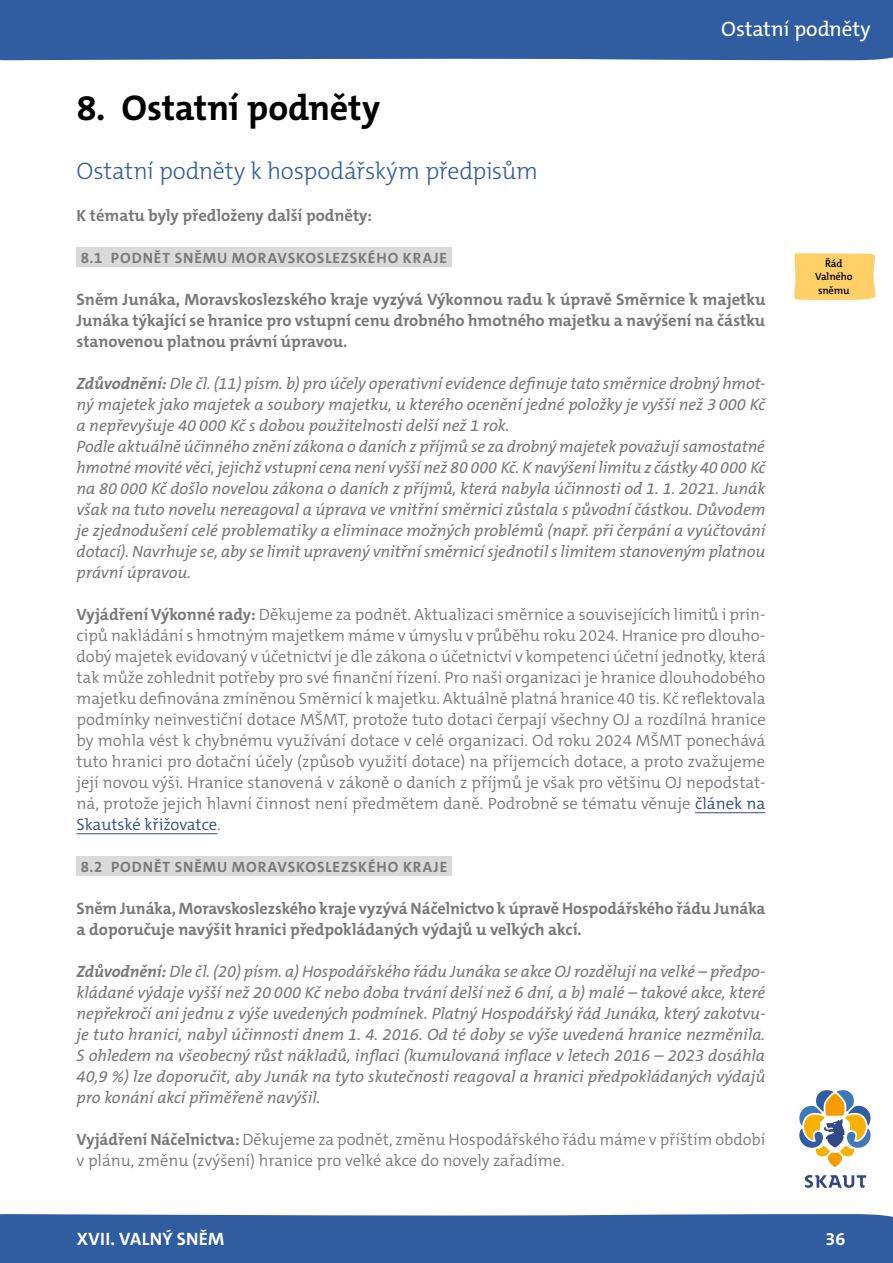
<style>
.page{position:relative;width:893px;height:1263px;background:#fff}
.page>*{position:absolute;margin:0;border:0;box-sizing:border-box;transform-origin:0 0}
.t1{font:700 36px "The Mix C5";letter-spacing:-.005em;color:#000}
.t2{font:300 24px "The Mix C5";letter-spacing:-.01em;color:#305ca0}
.t3{font:21px "The Mix C5";letter-spacing:-.005em;color:#fff}
.t4{font:700 18px "The Mix C5";letter-spacing:.015em;color:#fff}
.t5{font:italic 16.5px/21px "The Mix C5";color:#797979}
.t6{font:300 16.5px/21px "The Mix C5";color:#797979;text-align:justify}
.t7{font:700 16.5px/21px "The Mix C5";letter-spacing:-.005em;color:#797979;text-align:justify}
.t8{font:300 16.5px "The Mix C5";color:#334887}
.t9{font:700 15px "The Mix C5";letter-spacing:.055em;color:#797979}
.t10{font:600 10.5px/13.5px "The Mix C5";letter-spacing:-.01em;color:#000;text-align:center}
.s1{font-weight:700}
.s2{color:#334887}
.s3{color:#797979}
</style>
<div class="page">
<div style="left:0;top:1214px;width:893px;height:49px;background:#305ca0"></div>
<div style="left:0;top:0;width:893px;height:61px;background:#305ca0"></div>
<svg style="left:805px;top:1175px;width:61px;height:13px"></svg>
<svg style="left:799px;top:1090px;width:71px;height:77px"></svg>
<svg style="left:794px;top:253px;width:82px;height:47px;background:#fed26e"></svg>
<div style="left:77px;top:248px;width:375px;height:19px;background:#dadada"></div>
<hr style="left:695px;top:812px;width:70px;height:1px;background:#334887">
<hr style="left:77px;top:833px;width:140px;height:1px;background:#334887">
<div style="left:77px;top:857px;width:375px;height:19px;background:#dadada"></div>
<p class="t3" style="left:721px;top:15px;width:151px">Ostatní podněty</p>
<p class="t1" style="left:77px;top:85px;width:305px">8. Ostatní podněty</p>
<p class="t2" style="left:77px;top:155px;width:463px">Ostatní podněty k hospodářským předpisům</p>
<p class="t7" style="left:77px;top:205px;width:297px">K tématu byly předloženy další podněty:</p>
<p class="t9" style="left:81px;top:248px;width:368px">8.1 PODNĚT SNĚMU MORAVSKOSLEZSKÉHO KRAJE</p>
<p class="t7" style="left:77px;top:289px;width:691px">Sněm Junáka, Moravskoslezského kraje vyzývá Výkonnou radu k úpravě Směrnice k majetku Junáka týkající se hranice pro vstupní cenu drobného hmotného majetku a navýšení na částku stanovenou platnou právní úpravou.</p>
<p class="t5" style="left:77px;top:373px;width:690px"><span class="s1">Zdůvodnění:</span> Dle čl. (11) písm. b) pro účely operativní evidence definuje tato směrnice drobný hmot‑ ný majetek jako majetek a soubory majetku, u kterého ocenění jedné položky je vyšší než 3 000 Kč a nepřevyšuje 40 000 Kč s dobou použitelnosti delší než 1 rok.<br>Podle aktuálně účinného znění zákona o daních z příjmů se za drobný majetek považují samostatné hmotné movité věci, jejichž vstupní cena není vyšší než 80 000 Kč. K navýšení limitu z částky 40 000 Kč na 80 000 Kč došlo novelou zákona o daních z příjmů, která nabyla účinnosti od 1. 1. 2021. Junák však na tuto novelu nereagoval a úprava ve vnitřní směrnici zůstala s původní částkou. Důvodem je zjednodušení celé problematiky a eliminace možných problémů (např. při čerpání a vyúčtování dotací). Navrhuje se, aby se limit upravený vnitřní směrnicí sjednotil s limitem stanoveným platnou právní úpravou.</p>
<p class="t6" style="left:77px;top:604px;width:691px"><span class="s1">Vyjádření Výkonné rady:</span> Děkujeme za podnět. Aktualizaci směrnice a souvisejících limitů i prin‑ cipů nakládání s hmotným majetkem máme v úmyslu v průběhu roku 2024. Hranice pro dlouho‑ dobý majetek evidovaný v účetnictví je dle zákona o účetnictví v kompetenci účetní jednotky, která tak může zohlednit potřeby pro své finanční řízení. Pro naši organizaci je hranice dlouhodobého majetku definována zmíněnou Směrnicí k majetku. Aktuálně platná hranice 40 tis. Kč reflektovala podmínky neinvestiční dotace MŠMT, protože tuto dotaci čerpají všechny OJ a rozdílná hranice by mohla vést k chybnému využívání dotace v celé organizaci. Od roku 2024 MŠMT ponechává tuto hranici pro dotační účely (způsob využití dotace) na příjemcích dotace, a proto zvažujeme její novou výši. Hranice stanovená v zákoně o daních z příjmů je však pro většinu OJ nepodstat‑ ná, protože jejich hlavní činnost není předmětem daně. Podrobně se tématu věnuje <span class="s2">článek na</span></p>
<p class="t8" style="left:77px;top:814px;width:146px">Skautské křižovatce<span class="s3">.</span></p>
<p class="t9" style="left:81px;top:857px;width:368px">8.2 PODNĚT SNĚMU MORAVSKOSLEZSKÉHO KRAJE</p>
<p class="t7" style="left:77px;top:898px;width:691px">Sněm Junáka, Moravskoslezského kraje vyzývá Náčelnictvo k úpravě Hospodářského řádu Junáka a doporučuje navýšit hranici předpokládaných výdajů u velkých akcí.</p>
<p class="t5" style="left:77px;top:961px;width:690px;text-align:justify"><span class="s1">Zdůvodnění:</span> Dle čl. (20) písm. a) Hospodářského řádu Junáka se akce OJ rozdělují na velké – předpo‑ kládané výdaje vyšší než 20 000 Kč nebo doba trvání delší než 6 dní, a b) malé – takové akce, které nepřekročí ani jednu z výše uvedených podmínek. Platný Hospodářský řád Junáka, který zakotvu‑ je tuto hranici, nabyl účinnosti dnem 1. 4. 2016. Od té doby se výše uvedená hranice nezměnila.<br>S ohledem na všeobecný růst nákladů, inflaci (kumulovaná inflace v letech 2016 – 2023 dosáhla 40,9 %) lze doporučit, aby Junák na tyto skutečnosti reagoval a hranici předpokládaných výdajů pro konání akcí přiměřeně navýšil.</p>
<p class="t6" style="left:77px;top:1129px;width:690px"><span class="s1">Vyjádření Náčelnictva:</span> Děkujeme za podnět, změnu Hospodářského řádu máme v příštím období v plánu, změnu (zvýšení) hranice pro velké akce do novely zařadíme.</p>
<p class="t4" style="left:77px;top:1227px;width:149px">XVII. VALNÝ SNĚM</p>
<p class="t10" style="left:815px;top:257px;width:39px">Řád<br>Valného sněmu</p>
<p class="t4" style="left:825px;top:1227px;width:21px">36</p>
</div>
